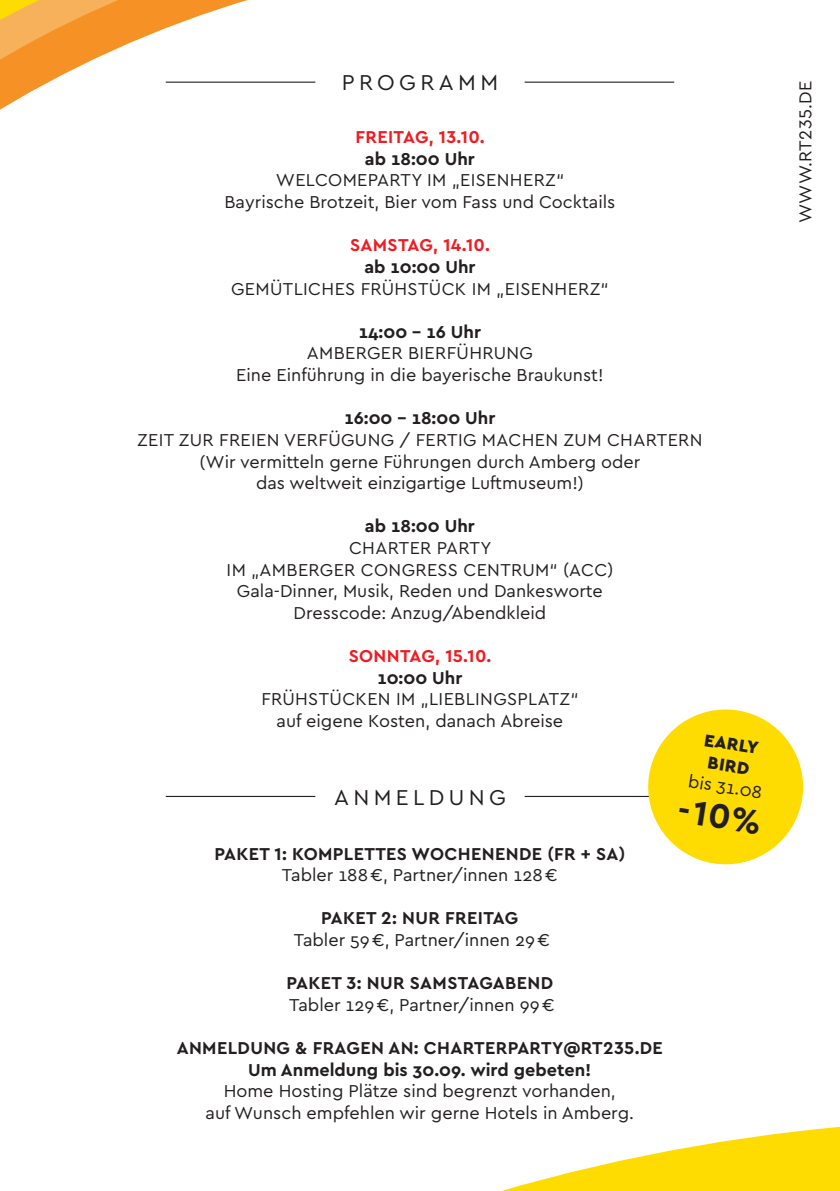
<style>
.page{position:relative;width:840px;height:1191px;background:#fff}
.page>*{position:absolute;margin:0;border:0;box-sizing:border-box;transform-origin:0 0}
.t1{font:700 36px "Cera PRO";color:#231f20}
.t2{font:22.6px "Cera PRO";letter-spacing:.195em;color:#231f20}
.t3{font:18px/21.6px "Cera PRO";color:#231f20;text-align:center}
.t4{font:700 18px/21.6px "Cera PRO";letter-spacing:.02em;color:#231f20;text-align:center}
.t5{font:700 18px "Cera PRO";letter-spacing:.02em;color:#ee1d23}
.t6{font:18px "Cera PRO";letter-spacing:.02em;color:#231f20}
.t7{font:900 18px/21.6px "Cera PRO";color:#231f20;text-align:center}
</style>
<div class="page">
<svg style="left:502px;top:1127px;width:337px;height:64px;fill:#ffdc01"></svg>
<svg style="left:0;top:0;width:675px;height:110px"></svg>
<hr style="left:166px;top:796px;width:149px;height:1px;background:#231f20">
<hr style="left:524px;top:796px;width:149px;height:1px;background:#231f20">
<hr style="left:166px;top:82px;width:149px;height:1px;background:#231f20">
<hr style="left:524px;top:82px;width:149px;height:1px;background:#231f20">
<svg style="left:642px;top:709px;width:162px;height:156px"></svg>
<p class="t2" style="left:341px;top:67px;width:158px">PROGRAMM</p>
<p class="t5" style="left:355px;top:125px;width:131px">FREITAG, 13.10.</p>
<p class="t4" style="left:365px;top:147px;width:111px">ab 18:00 Uhr</p>
<p class="t3" style="left:224px;top:169px;width:392px">WELCOMEPARTY IM „EISENHERZ“<br>Bayrische Brotzeit, Bier vom Fass und Cocktails</p>
<p class="t5" style="left:350px;top:233px;width:141px">SAMSTAG, 14.10.</p>
<p class="t4" style="left:364px;top:255px;width:113px">ab 10:00 Uhr</p>
<p class="t6" style="left:231px;top:276px;width:379px">GEMÜTLICHES FRÜHSTÜCK IM „EISENHERZ“</p>
<p class="t4" style="left:358px;top:320px;width:124px">14:00 - 16 Uhr</p>
<p class="t3" style="left:236px;top:342px;width:368px">AMBERGER BIERFÜHRUNG<br>Eine Einführung in die bayerische Braukunst!</p>
<p class="t4" style="left:344px;top:407px;width:152px">16:00 – 18:00 Uhr</p>
<p class="t3" style="left:137px;top:428px;width:566px">ZEIT ZUR FREIEN VERFÜGUNG / FERTIG MACHEN ZUM CHARTERN (Wir vermitteln gerne Führungen durch Amberg oder<br>das weltweit einzigartige Luftmuseum!)</p>
<p class="t4" style="left:365px;top:515px;width:111px">ab 18:00 Uhr</p>
<p class="t3" style="left:226px;top:536px;width:388px">CHARTER PARTY<br>IM „AMBERGER CONGRESS CENTRUM“ (ACC)<br>Gala-Dinner, Musik, Reden und Dankesworte<br>Dresscode: Anzug/Abendkleid</p>
<p class="t5" style="left:348px;top:644px;width:144px">SONNTAG, 15.10.</p>
<p class="t4" style="left:377px;top:666px;width:86px">10:00 Uhr</p>
<p class="t3" style="left:261px;top:688px;width:319px">FRÜHSTÜCKEN IM „LIEBLINGSPLATZ“ auf eigene Kosten, danach Abreise</p>
<p class="t2" style="left:334px;top:783px;width:173px">ANMELDUNG</p>
<p class="t4" style="left:214px;top:842px;width:412px">PAKET 1: KOMPLETTES WOCHENENDE (FR + SA)</p>
<p class="t3" style="left:282px;top:863px;width:277px">Tabler 188 €, Partner/innen 128 €</p>
<p class="t4" style="left:321px;top:907px;width:199px">PAKET 2: NUR FREITAG</p>
<p class="t3" style="left:293px;top:928px;width:257px">Tabler 59 €, Partner/innen 29 €</p>
<p class="t4" style="left:286px;top:971px;width:268px">PAKET 3: NUR SAMSTAGABEND</p>
<p class="t3" style="left:289px;top:993px;width:267px">Tabler 129 €, Partner/innen 99 €</p>
<p class="t4" style="left:177px;top:1036px;width:487px">ANMELDUNG &amp; FRAGEN AN: CHARTERPARTY@RT235.DE<br>Um Anmeldung bis 30.09. wird gebeten!</p>
<p class="t3" style="left:205px;top:1079px;width:429px">Home Hosting Plätze sind begrenzt vorhanden,<br>auf Wunsch empfehlen wir gerne Hotels in Amberg.</p>
<p class="t7" style="left:705px;top:728px;width:56px;rotate:9deg">EARLY<br>BIRD</p>
<p class="t3" style="left:690px;top:769px;width:76px;rotate:9deg">bis 31.08</p>
<h1 class="t1" style="left:681px;top:786px;width:85px;rotate:9deg">-10%</h1>
<p class="t3" style="left:793px;top:223px;width:143px;rotate:-90deg">WWW.RT235.DE</p>
</div>
